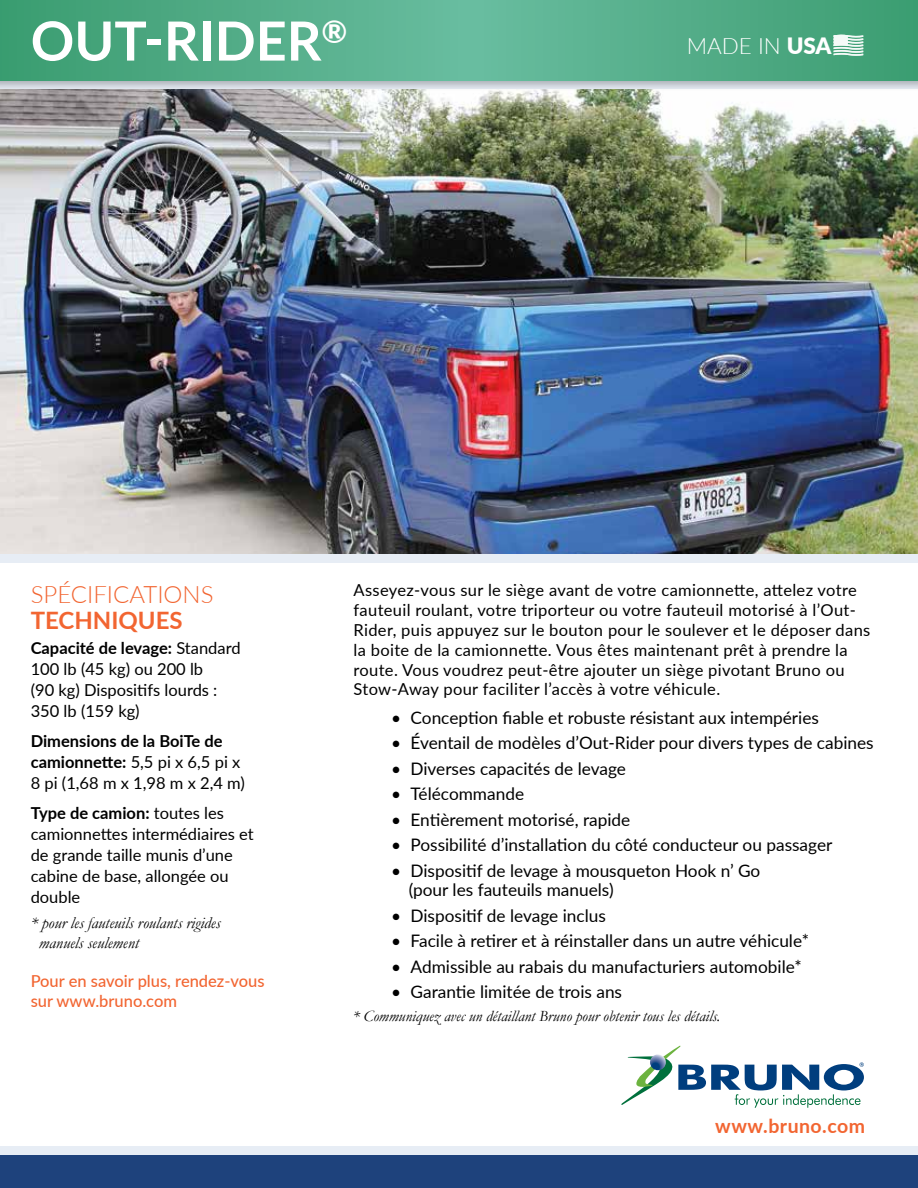
<style>
.page{position:relative;width:918px;height:1188px;background:#fff}
.page>*{position:absolute;margin:0;border:0;box-sizing:border-box;transform-origin:0 0}
.t1{font:700 54px "Lato";color:#fff}
.t2{font:300 24px "Lato";color:#f26531}
.t3{font:700 24px "Lato";color:#f26531}
.t4{font:300 22.5px "Lato";color:#fff}
.t5{font:700 19.5px "Lato";letter-spacing:.025em;color:#f26531}
.t6{font:17.25px/19.5px "Lato";color:#000}
.t7{font:16.5px/19.8px "Lato";letter-spacing:.02em;color:#000}
.t8{font:16.5px/21px "Lato";color:#000}
.t9{font:700 16.5px/21px "Lato";color:#000}
.t10{font:italic 16.5px/20.2px "Garamond";color:#000}
.t11{font:500 16.5px/19.5px "Lato";color:#f26531}
.t12{font:italic 15.75px "Garamond";color:#000}
.s1{font-weight:900}
.s2{font-weight:700}
.s3{font-weight:400}
</style>
<div class="page">
<img style="left:0;top:92px;width:918px;height:462px">
<div style="left:0;top:554px;width:918px;height:9px;background:#e7edf5"></div>
<div style="left:0;top:0;width:918px;height:92px;background:#000;opacity:.27"></div>
<svg style="left:0;top:0;width:918px;height:81px;background:#52ac87"></svg>
<svg style="left:834px;top:35px;width:29px;height:21px"></svg>
<div style="left:0;top:1154px;width:918px;height:34px;background:#1e427c"></div>
<div style="left:0;top:1146px;width:918px;height:8px;background:#e7edf5"></div>
<svg style="left:621px;top:1045px;width:243px;height:63px"></svg>
<h1 class="t1" style="left:31px;top:1px;width:318px">OUT-RIDER<sup>®</sup></h1>
<h3 class="t4" style="left:687px;top:30px;width:146px">MADE IN <span class="s1">USA</span></h3>
<h2 class="t2" style="left:31px;top:577px;width:184px">SPÉCIFICATIONS</h2>
<h2 class="t3" style="left:31px;top:602px;width:153px">TECHNIQUES</h2>
<p class="t8" style="left:31px;top:637px;width:211px"><span class="s2">Capacité de levage:</span> Standard<br>100 lb (45 kg) ou 200 lb<br>(90 kg) Dispositifs lourds :<br>350 lb (159 kg)</p>
<p class="t9" style="left:31px;top:730px;width:216px">Dimensions de la BoiTe de camionnette: <span class="s3">5,5 pi x 6,5 pi x<br>8 pi (1,68 m x 1,98 m x 2,4 m)</span></p>
<p class="t8" style="left:31px;top:802px;width:224px"><span class="s2">Type de camion:</span> toutes les camionnettes intermédiaires et de grande taille munis d’une cabine de base, allongée ou double</p>
<p class="t10" style="left:39px;top:912px;width:183px;text-indent:-8px">* pour les fauteuils roulants rigides manuels seulement</p>
<p class="t11" style="left:31px;top:971px;width:235px">Pour en savoir plus, rendez-vous sur www.bruno.com</p>
<p class="t7" style="left:354px;top:580px;width:518px">Asseyez-vous sur le siège avant de votre camionnette, attelez votre fauteuil roulant, votre triporteur ou votre fauteuil motorisé à l’Out-Rider, puis appuyez sur le bouton pour le soulever et le déposer dans la boite de la camionnette. Vous êtes maintenant prêt à prendre la route. Vous voudrez peut-être ajouter un siège pivotant Bruno ou Stow-Away pour faciliter l’accès à votre véhicule.</p>
<p class="t6" style="left:391px;top:707px;width:429px">• Conception fiable et robuste résistant aux intempéries</p>
<p class="t6" style="left:391px;top:733px;width:484px">• Éventail de modèles d’Out-Rider pour divers types de cabines</p>
<p class="t6" style="left:391px;top:758px;width:236px">• Diverses capacités de levage</p>
<p class="t6" style="left:391px;top:784px;width:135px">• Télécommande</p>
<p class="t6" style="left:391px;top:809px;width:241px">• Entièrement motorisé, rapide</p>
<p class="t6" style="left:391px;top:835px;width:443px">• Possibilité d’installation du côté conducteur ou passager</p>
<p class="t6" style="left:409px;top:860px;width:353px;text-indent:-18px">• Dispositif de levage à mousqueton Hook n’ Go (pour les fauteuils manuels)</p>
<p class="t6" style="left:391px;top:905px;width:216px">• Dispositif de levage inclus</p>
<p class="t6" style="left:391px;top:931px;width:420px">• Facile à retirer et à réinstaller dans un autre véhicule*</p>
<p class="t6" style="left:391px;top:956px;width:412px">• Admissible au rabais du manufacturiers automobile*</p>
<p class="t6" style="left:391px;top:982px;width:233px">• Garantie limitée de trois ans</p>
<p class="t12" style="left:353px;top:1006px;width:369px">* Communiquez avec un détaillant Bruno pour obtenir tous les détails.</p>
<p class="t5" style="left:715px;top:1111px;width:151px">www.bruno.com</p>
</div>
